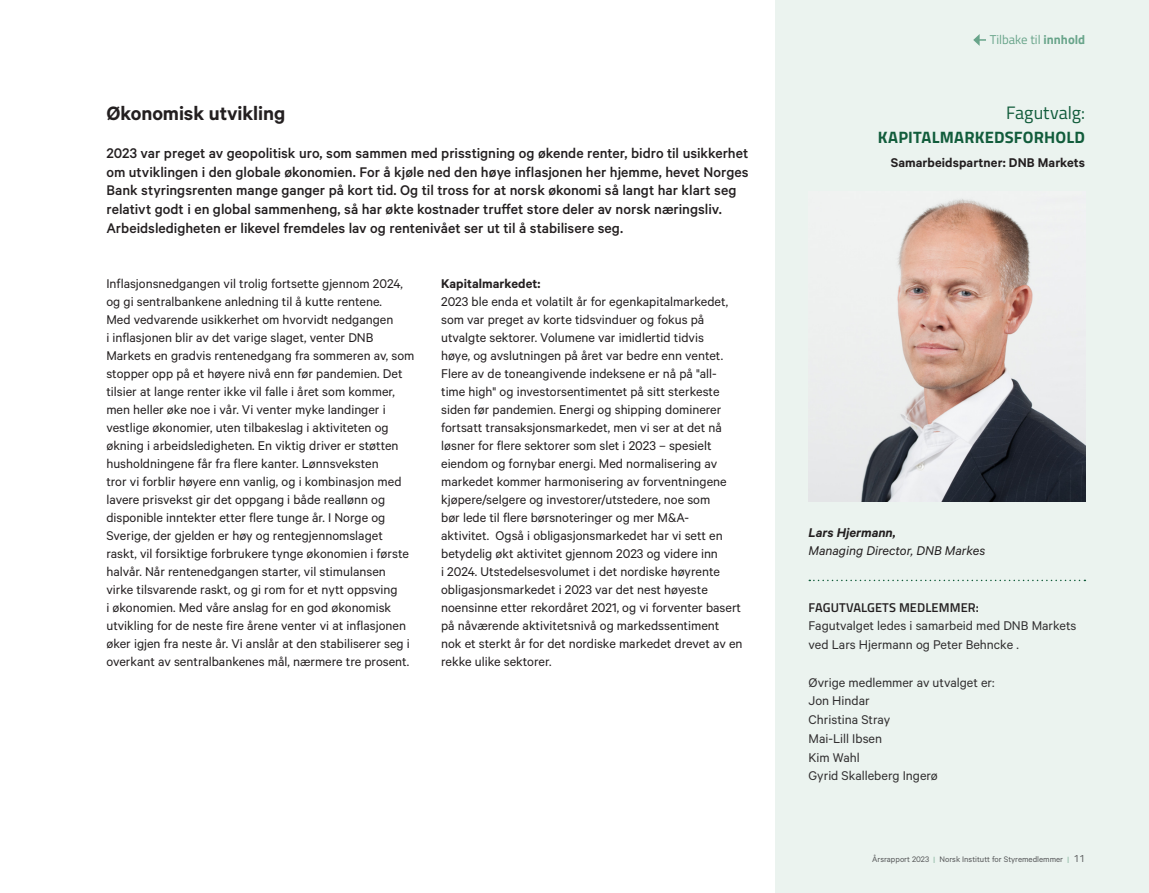
<style>
.page{position:relative;width:1149px;height:893px;background:#fff}
.page>*{position:absolute;margin:0;border:0;box-sizing:border-box;transform-origin:0 0}
.Ingress{font:600 21.75px "Calibre";letter-spacing:-.005em;color:#231f20}
.Heading_15_5_pkt_2020{font:18px "Titillium Web";letter-spacing:.005em;color:#115c3b}
.Heading_15_5_pkt_2020-2{font:700 16.5px "Titillium Web";letter-spacing:.01em;color:#115c3b}
.Ingress-2{font:500 15.75px/18.8px "Calibre";color:#231f20}
.Brødtekst_2023{font:14.25px/18px "Calibre";color:#231f20}
.Brødtekst_Riktig_2020{font:14.25px/18.8px "Calibre";color:#312f30}
.Ingress-3{font:600 14.25px "Calibre";letter-spacing:.005em;color:#231f20}
.brødtekst_bruk{font:italic 14.25px "Calibre";color:#231f20}
.subhead_2022{font:600 14.25px "Calibre";letter-spacing:.005em;color:#231f20}
.brødtekst_bruk-2{font:italic 600 14.25px "Calibre";color:#231f20}
.brødtekst_bruk-3{font:600 12.75px "Titillium Web";letter-spacing:.01em;color:#231f20}
.t1{font:12.75px "Titillium Web";color:#68a48a}
.t2{font:9px "Calibre";color:#57585a}
.s1{font-weight:700}
.s2{font-family:"Titillium Web";color:#85b39d}
.s3{font-family:"Titillium Web";font-size:10.5px}
</style>
<div class="page">
<div style="left:775px;top:0;width:373px;height:893px;background:#ebf3ef"></div>
<svg style="left:809px;top:580px;width:276px;height:1px"></svg>
<img style="left:808px;top:199px;width:276px;height:303px">
<svg style="left:973px;top:34px;width:12px;height:12px"></svg>
<p class="Ingress" style="left:106px;top:101px;width:180px">Økonomisk utvikling</p>
<p class="Ingress-2" style="left:106px;top:143px;width:643px">2023 var preget av geopolitisk uro, som sammen med prisstigning og økende renter, bidro til usikkerhet om utviklingen i den globale økonomien. For å kjøle ned den høye inflasjonen her hjemme, hevet Norges Bank styringsrenten mange ganger på kort tid. Og til tross for at norsk økonomi så langt har klart seg relativt godt i en global sammenheng, så har økte kostnader truffet store deler av norsk næringsliv.<br>Arbeidsledigheten er likevel fremdeles lav og rentenivået ser ut til å stabilisere seg.</p>
<p class="Brødtekst_2023" style="left:106px;top:274px;width:309px">Inflasjonsnedgangen vil trolig fortsette gjennom 2024, og gi sentralbankene anledning til å kutte rentene.<br>Med vedvarende usikkerhet om hvorvidt nedgangen<br>i inflasjonen blir av det varige slaget, venter DNB Markets en gradvis rentenedgang fra sommeren av, som stopper opp på et høyere nivå enn før pandemien. Det tilsier at lange renter ikke vil falle i året som kommer, men heller øke noe i vår. Vi venter myke landinger i vestlige økonomier, uten tilbakeslag i aktiviteten og økning i arbeidsledigheten. En viktig driver er støtten husholdningene får fra flere kanter. Lønnsveksten<br>tror vi forblir høyere enn vanlig, og i kombinasjon med lavere prisvekst gir det oppgang i både reallønn og disponible inntekter etter flere tunge år. I Norge og Sverige, der gjelden er høy og rentegjennomslaget raskt, vil forsiktige forbrukere tynge økonomien i første halvår. Når rentenedgangen starter, vil stimulansen virke tilsvarende raskt, og gi rom for et nytt oppsving<br>i økonomien. Med våre anslag for en god økonomisk utvikling for de neste fire årene venter vi at inflasjonen øker igjen fra neste år. Vi anslår at den stabiliserer seg i overkant av sentralbankenes mål, nærmere tre prosent.</p>
<p class="subhead_2022" style="left:441px;top:275px;width:101px">Kapitalmarkedet:</p>
<p class="Brødtekst_2023" style="left:441px;top:292px;width:303px">2023 ble enda et volatilt år for egenkapitalmarkedet, som var preget av korte tidsvinduer og fokus på utvalgte sektorer. Volumene var imidlertid tidvis<br>høye, og avslutningen på året var bedre enn ventet.<br>Flere av de toneangivende indeksene er nå på "all&shy;time high" og investorsentimentet på sitt sterkeste siden før pandemien. Energi og shipping dominerer fortsatt transaksjonsmarkedet, men vi ser at det nå løsner for flere sektorer som slet i 2023 – spesielt eiendom og fornybar energi. Med normalisering av markedet kommer harmonisering av forventningene kjøpere/selgere og investorer/utstedere, noe som<br>bør lede til flere børsnoteringer og mer M&amp;A-<br>aktivitet. Også i obligasjonsmarkedet har vi sett en betydelig økt aktivitet gjennom 2023 og videre inn<br>i 2024. Utstedelsesvolumet i det nordiske høyrente obligasjonsmarkedet i 2023 var det nest høyeste noensinne etter rekordåret 2021, og vi forventer basert på nåværende aktivitetsnivå og markedssentiment nok et sterkt år for det nordiske markedet drevet av en rekke ulike sektorer.</p>
<p class="t1" style="left:989px;top:30px;width:97px">Tilbake til <span class="s1">innhold</span></p>
<p class="Heading_15_5_pkt_2020" style="left:1005px;top:100px;width:80px">Fagutvalg:</p>
<p class="Heading_15_5_pkt_2020-2" style="left:877px;top:125px;width:209px">KAPITALMARKEDSFORHOLD</p>
<p class="Ingress-3" style="left:890px;top:155px;width:196px">Samarbeidspartner: DNB Markets</p>
<p class="brødtekst_bruk-2" style="left:808px;top:524px;width:89px">Lars Hjermann,</p>
<p class="brødtekst_bruk" style="left:808px;top:543px;width:178px">Managing Director, DNB Markes</p>
<p class="brødtekst_bruk-3" style="left:808px;top:597px;width:172px">FAGUTVALGETS MEDLEMMER:</p>
<p class="Brødtekst_Riktig_2020" style="left:808px;top:616px;width:269px">Fagutvalget ledes i samarbeid med DNB Markets ved Lars Hjermann og Peter Behncke .</p>
<p class="Brødtekst_Riktig_2020" style="left:808px;top:672px;width:187px">Øvrige medlemmer av utvalget er:</p>
<p class="Brødtekst_Riktig_2020" style="left:808px;top:691px;width:63px">Jon Hindar</p>
<p class="Brødtekst_Riktig_2020" style="left:808px;top:710px;width:83px">Christina Stray</p>
<p class="Brødtekst_Riktig_2020" style="left:808px;top:728px;width:75px">Mai-Lill Ibsen</p>
<p class="Brødtekst_Riktig_2020" style="left:808px;top:747px;width:53px">Kim Wahl</p>
<p class="Brødtekst_Riktig_2020" style="left:808px;top:766px;width:131px">Gyrid Skalleberg Ingerø</p>
<p class="t2" style="left:871px;top:854px;width:214px">Årsrapport 2023 <span class="s2">I</span> Norsk Institutt for Styremedlemmer <span class="s2">I</span> <span class="s3">11</span></p>
</div>
